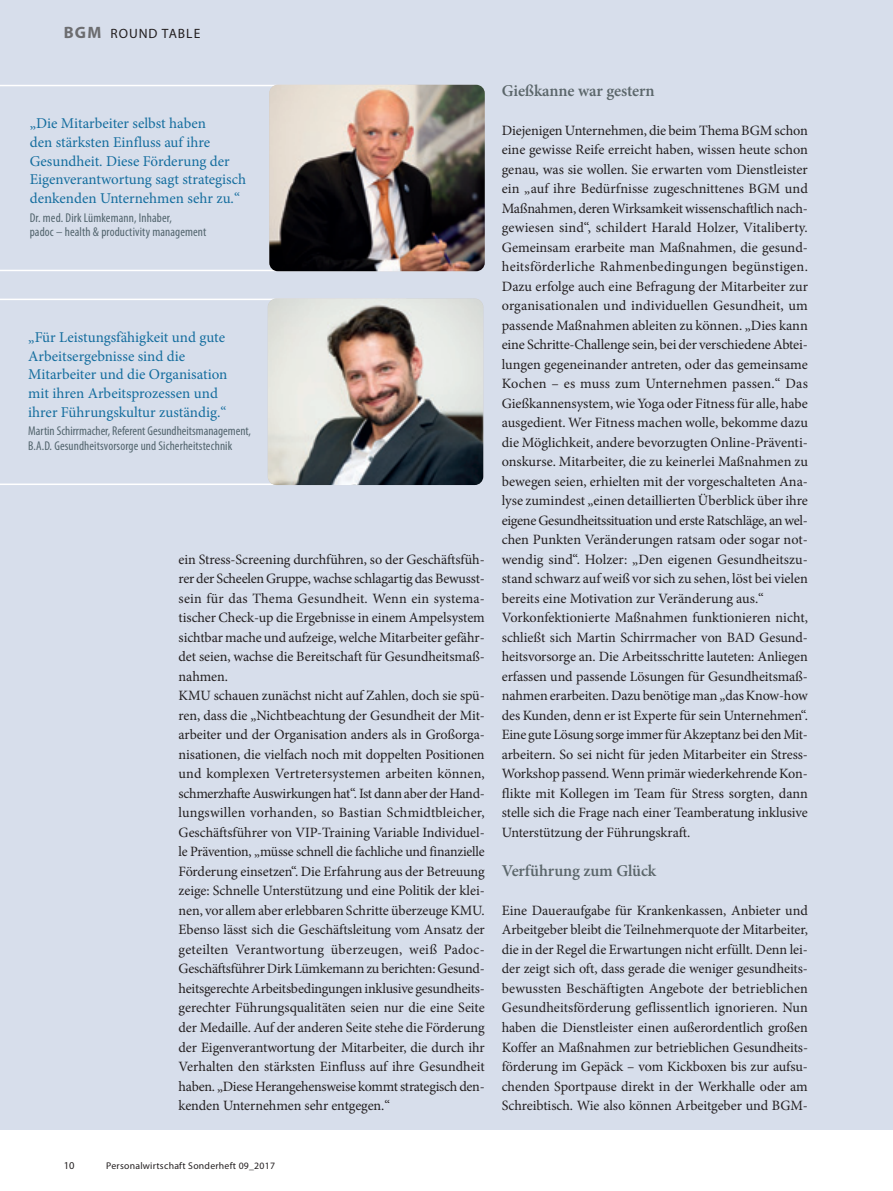
<style>
.page{position:relative;width:893px;height:1191px;background:#fff}
.page>*{position:absolute;margin:0;border:0;box-sizing:border-box;transform-origin:0 0}
.t1{font:600 16.5px "Minion Pro";letter-spacing:-.005em;color:#5b666a}
.t2{font:15px/18.8px "Minion Pro";color:#146d9e}
.t3{font:14.25px/19.5px "Minion Pro";letter-spacing:-.005em;color:#231f20}
.t4{font:13.5px "Myriad Pro";letter-spacing:.075em;color:#231f20}
.t5{font:condensed 12.75px/14.2px "Myriad Pro";letter-spacing:.01em;color:#53656e}
.t6{font:10.5px "Myriad Pro";color:#231f20}
.t7{font:9.75px "Myriad Pro";letter-spacing:.025em;color:#231f20}
.s1{font-weight:700;font-size:16.5px;color:#6c6d70}
</style>
<div class="page">
<div style="left:0;top:0;width:893px;height:1129px;background:#d7deeb"></div>
<hr style="left:0;top:85px;width:408px;height:1px;background:#fff">
<hr style="left:0;top:270px;width:465px;height:1px;background:#fff">
<img style="left:269px;top:85px;width:216px;height:186px;border-radius:9px">
<hr style="left:0;top:299px;width:406px;height:1px;background:#fff">
<hr style="left:0;top:483px;width:463px;height:2px;background:#fff">
<img style="left:268px;top:299px;width:215px;height:186px;border-radius:9px">
<p class="t4" style="left:64px;top:28px;width:138px"><span class="s1">BGM</span> ROUND TABLE</p>
<p class="t2" style="left:30px;top:115px;width:218px">„Die Mitarbeiter selbst haben<br>den stärksten Einfluss auf ihre Gesundheit. Diese Förderung der Eigenverantwortung sagt strategisch denkenden Unternehmen sehr zu.“</p>
<p class="t5" style="left:30px;top:211px;width:178px">Dr. med. Dirk Lümkemann, Inhaber,<br>padoc – health &amp; productivity management</p>
<p class="t2" style="left:28px;top:329px;width:201px">„Für Leistungsfähigkeit und gute<br>Arbeitsergebnisse sind die<br>Mitarbeiter und die Organisation mit ihren Arbeitsprozessen und ihrer Führungskultur zuständig.“</p>
<p class="t5" style="left:28px;top:425px;width:224px">Martin Schirrmacher, Referent Gesundheitsmanagement,<br>B.A.D. Gesundheitsvorsorge und Sicherheitstechnik</p>
<p class="t3" style="left:179px;top:551px;width:308px">ein Stress-Screening durchführen, so der Geschäftsfüh&shy;rer der Scheelen Gruppe, wachse schlagartig das Bewusst&shy;sein für das Thema Gesundheit. Wenn ein systema&shy;tischer Check-up die Ergebnisse in einem Ampelsystem sichtbar mache und aufzeige, welche Mitarbeiter gefähr&shy;det seien, wachse die Bereitschaft für Gesundheitsmaß&shy;nahmen.<br>KMU schauen zunächst nicht auf Zahlen, doch sie spü&shy;ren, dass die „Nichtbeachtung der Gesundheit der Mit&shy;arbeiter und der Organisation anders als in Großorga&shy;nisationen, die vielfach noch mit doppelten Positionen und komplexen Vertretersystemen arbeiten können, schmerzhafte Auswirkungen hat“. Ist dann aber der Hand&shy;lungswillen vorhanden, so Bastian Schmidtbleicher, Geschäftsführer von VIP-Training Variable Individuel&shy;le Prävention, „müsse schnell die fachliche und finanzielle Förderung einsetzen“. Die Erfahrung aus der Betreuung zeige: Schnelle Unterstützung und eine Politik der klei&shy;nen, vor allem aber erlebbaren Schritte überzeuge KMU.<br>Ebenso lässt sich die Geschäftsleitung vom Ansatz der geteilten Verantwortung überzeugen, weiß Padoc-Geschäftsführer Dirk Lümkemann zu berichten: Gesund&shy;heitsgerechte Arbeitsbedingungen inklusive gesundheits&shy;gerechter Führungsqualitäten seien nur die eine Seite der Medaille. Auf der anderen Seite stehe die Förderung der Eigenverantwortung der Mitarbeiter, die durch ihr Verhalten den stärksten Einfluss auf ihre Gesundheit haben. „Diese Herangehensweise kommt strategisch den&shy;kenden Unternehmen sehr entgegen.“</p>
<p class="t1" style="left:502px;top:84px;width:154px">Gießkanne war gestern</p>
<p class="t3" style="left:502px;top:122px;width:308px">Diejenigen Unternehmen, die beim Thema BGM schon eine gewisse Reife erreicht haben, wissen heute schon genau, was sie wollen. Sie erwarten vom Dienstleister ein „auf ihre Bedürfnisse zugeschnittenes BGM und Maßnahmen, deren Wirksamkeit wissenschaftlich nach&shy;gewiesen sind“, schildert Harald Holzer, Vitaliberty.<br>Gemeinsam erarbeite man Maßnahmen, die gesund&shy;heitsförderliche Rahmenbedingungen begünstigen.<br>Dazu erfolge auch eine Befragung der Mitarbeiter zur organisationalen und individuellen Gesundheit, um passende Maßnahmen ableiten zu können. „Dies kann eine Schritte-Challenge sein, bei der verschiedene Abtei&shy;lungen gegeneinander antreten, oder das gemeinsame Kochen – es muss zum Unternehmen passen.“ Das Gießkannensystem, wie Yoga oder Fitness für alle, habe ausgedient. Wer Fitness machen wolle, bekomme dazu die Möglichkeit, andere bevorzugten Online-Präventi&shy;onskurse. Mitarbeiter, die zu keinerlei Maßnahmen zu bewegen seien, erhielten mit der vorgeschalteten Ana&shy;lyse zumindest „einen detaillierten Überblick über ihre eigene Gesundheitssituation und erste Ratschläge, an wel&shy;chen Punkten Veränderungen ratsam oder sogar not&shy;wendig sind“. Holzer: „Den eigenen Gesundheitszu&shy;stand schwarz auf weiß vor sich zu sehen, löst bei vielen bereits eine Motivation zur Veränderung aus.“ Vorkonfektionierte Maßnahmen funktionieren nicht, schließt sich Martin Schirrmacher von BAD Gesund&shy;heitsvorsorge an. Die Arbeitsschritte lauteten: Anliegen erfassen und passende Lösungen für Gesundheitsmaß&shy;nahmen erarbeiten. Dazu benötige man „das Know-how des Kunden, denn er ist Experte für sein Unternehmen“.<br>Eine gute Lösung sorge immer für Akzeptanz bei den Mit&shy;arbeitern. So sei nicht für jeden Mitarbeiter ein Stress-Workshop passend. Wenn primär wiederkehrende Kon&shy;flikte mit Kollegen im Team für Stress sorgten, dann stelle sich die Frage nach einer Teamberatung inklusive Unterstützung der Führungskraft.</p>
<p class="t1" style="left:502px;top:864px;width:156px">Verführung zum Glück</p>
<p class="t3" style="left:502px;top:902px;width:308px;text-align:justify">Eine Daueraufgabe für Krankenkassen, Anbieter und Arbeitgeber bleibt die Teilnehmerquote der Mitarbeiter, die in der Regel die Erwartungen nicht erfüllt. Denn lei&shy;der zeigt sich oft, dass gerade die weniger gesundheits&shy;bewussten Beschäftigten Angebote der betrieblichen Gesundheitsförderung geflissentlich ignorieren. Nun haben die Dienstleister einen außerordentlich großen Koffer an Maßnahmen zur betrieblichen Gesundheits&shy;förderung im Gepäck – vom Kickboxen bis zur aufsu&shy;chenden Sportpause direkt in der Werkhalle oder am Schreibtisch. Wie also können Arbeitgeber und BGM-</p>
<p class="t6" style="left:64px;top:1161px;width:12px">10</p>
<p class="t7" style="left:106px;top:1161px;width:170px">Personalwirtschaft Sonderheft 09_2017</p>
</div>
